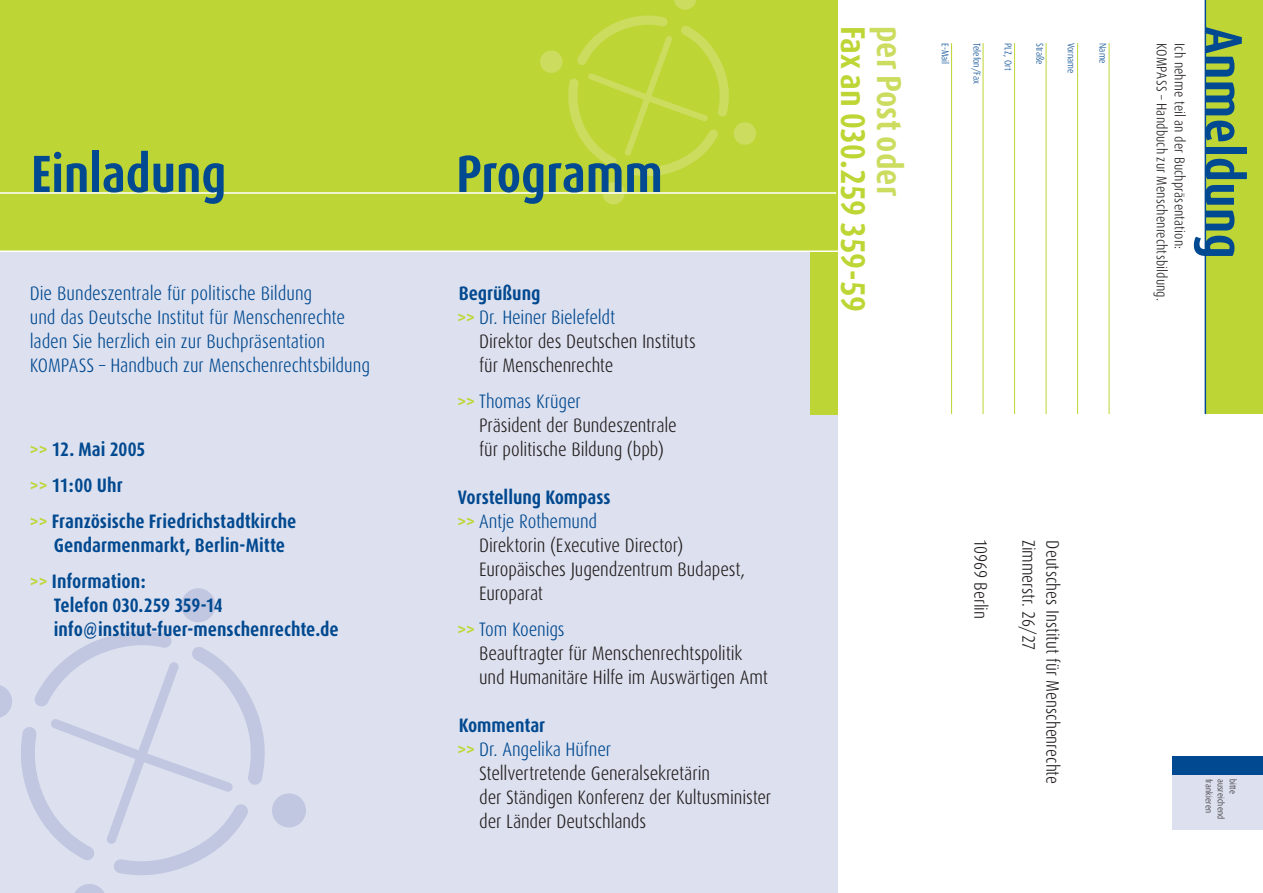
<style>
.page{position:relative;width:1263px;height:893px;background:#fff}
.page>*{position:absolute;margin:0;border:0;box-sizing:border-box;transform-origin:0 0}
.t1{font:700 52.5px "Dax Condensed";color:#014990}
.t2{font:700 34.5px "Dax Condensed";color:#bed635}
.t3{font:700 34.5px "Dax Condensed";color:#cbdc5f}
.t4{font:300 19.5px/24px "Dax Condensed";letter-spacing:-.005em;color:#231f20}
.t5{font:300 19.5px/24px "Dax Condensed";letter-spacing:-.005em;color:#014990}
.t6{font:700 19.5px/36px "Dax Condensed";color:#014990}
.t7{font:300 18px "Dax Condensed";color:#231f20}
.t8{font:300 14.25px "Dax Condensed";letter-spacing:.01em;color:#231f20}
.t9{font:300 9.75px "Dax Condensed";color:#014990}
.t10{font:300 9px "Dax Condensed";letter-spacing:.025em;color:#231f20}
.s1{color:#bed635}
.s2{font-weight:700;color:#bed635}
.s3{color:#014990}
</style>
<div class="page">
<div style="left:0;top:252px;width:838px;height:641px;background:#dde1ef"></div>
<div style="left:0;top:0;width:838px;height:252px;background:#bed635"></div>
<div style="left:181px;top:588px;width:34px;height:34px;background:#c1c7e1;border-radius:50%"></div>
<svg style="left:21px;top:631px;width:244px;height:244px"></svg>
<svg style="left:0;top:685px;width:12px;height:33px"></svg>
<div style="left:272px;top:793px;width:34px;height:34px;background:#c1c7e1;border-radius:50%"></div>
<svg style="left:75px;top:884px;width:29px;height:9px"></svg>
<hr style="left:0;top:250px;width:838px;height:2px;background:#fff">
<div style="left:1206px;top:0;width:57px;height:414px;background:#bed635"></div>
<div style="left:1172px;top:756px;width:91px;height:73px;background:#dde1ef"></div>
<hr style="left:1109px;top:43px;width:1px;height:371px;background:#bed635">
<hr style="left:1077px;top:43px;width:1px;height:371px;background:#bed635">
<hr style="left:1046px;top:43px;width:1px;height:371px;background:#bed635">
<hr style="left:1014px;top:43px;width:1px;height:371px;background:#bed635">
<hr style="left:983px;top:43px;width:1px;height:371px;background:#bed635">
<hr style="left:951px;top:43px;width:1px;height:371px;background:#bed635">
<div style="left:1172px;top:756px;width:91px;height:18px;background:#014990"></div>
<div style="left:810px;top:252px;width:28px;height:162px;background:#bed635"></div>
<hr style="left:1204px;top:0;width:2px;height:414px;background:#014990">
<svg style="left:568px;top:0;width:161px;height:176px"></svg>
<div style="left:540px;top:51px;width:22px;height:22px;background:#cbdc5f;border-radius:50%"></div>
<div style="left:734px;top:122px;width:22px;height:23px;background:#cbdc5f;border-radius:50%"></div>
<div style="left:602px;top:182px;width:23px;height:22px;background:#cbdc5f;border-radius:50%"></div>
<hr style="left:0;top:192px;width:836px;height:2px;background:#fff">
<h1 class="t1" style="left:31px;top:145px;width:197px">Einladung</h1>
<h1 class="t1" style="left:456px;top:145px;width:208px">Programm</h1>
<p class="t5" style="left:30px;top:282px;width:342px">Die Bundeszentrale für politische Bildung<br>und das Deutsche Institut für Menschenrechte laden Sie herzlich ein zur Buchpräsentation KOMPASS – Handbuch zur Menschenrechtsbildung</p>
<p class="t6" style="left:30px;top:431px;width:268px"><span class="s1">&gt;&gt;</span> 12. Mai 2005<br><span class="s1">&gt;&gt;</span> 11:00 Uhr<br><span class="s1">&gt;&gt;</span> Französische Friedrichstadtkirche</p>
<p class="t6" style="left:30px;top:527px;width:257px;text-indent:24px">Gendarmenmarkt, Berlin-Mitte <span class="s1">&gt;&gt;</span> Information:</p>
<p class="t6" style="left:54px;top:593px;width:287px;line-height:24px">Telefon 030.259 359-14 info@institut-fuer-menschenrechte.de</p>
<p class="t6" style="left:459px;top:275px;width:83px">Begrüßung</p>
<p class="t5" style="left:457px;top:306px;width:159px"><span class="s2">&gt;&gt;</span> Dr. Heiner Bielefeldt</p>
<p class="t4" style="left:479px;top:330px;width:218px">Direktor des Deutschen Instituts</p>
<p class="t4" style="left:479px;top:354px;width:136px">für Menschenrechte</p>
<p class="t4" style="left:479px;top:390px;width:199px;text-indent:-22px"><span class="s2">&gt;&gt;</span> <span class="s3">Thomas Krüger<br></span>Präsident der Bundeszentrale für politische Bildung (bpb)</p>
<p class="t6" style="left:458px;top:479px;width:154px">Vorstellung Kompass</p>
<p class="t5" style="left:457px;top:510px;width:141px"><span class="s2">&gt;&gt;</span> Antje Rothemund</p>
<p class="t4" style="left:479px;top:534px;width:206px">Direktorin (Executive Director)</p>
<p class="t4" style="left:479px;top:558px;width:267px">Europäisches Jugendzentrum Budapest,</p>
<p class="t4" style="left:479px;top:582px;width:65px">Europarat</p>
<p class="t4" style="left:479px;top:618px;width:290px;text-indent:-22px"><span class="s2">&gt;&gt;</span> <span class="s3">Tom Koenigs<br></span>Beauftragter für Menschenrechtspolitik und Humanitäre Hilfe im Auswärtigen Amt</p>
<p class="t6" style="left:459px;top:707px;width:88px">Kommentar</p>
<p class="t5" style="left:457px;top:738px;width:155px"><span class="s2">&gt;&gt;</span> Dr. Angelika Hüfner</p>
<p class="t4" style="left:479px;top:762px;width:232px">Stellvertretende Generalsekretärin</p>
<p class="t4" style="left:479px;top:786px;width:293px">der Ständigen Konferenz der Kultusminister</p>
<p class="t4" style="left:479px;top:810px;width:169px">der Länder Deutschlands</p>
<h2 class="t2" style="left:872px;top:26px;width:288px;rotate:90deg">Fax an 030.259 359-59</h2>
<h2 class="t3" style="left:908px;top:26px;width:172px;rotate:90deg">per Post oder</h2>
<h1 class="t1" style="left:1253px;top:27px;width:233px;rotate:90deg">Anmeldung</h1>
<p class="t9" style="left:950px;top:43px;width:23px;rotate:90deg">E-Mail</p>
<p class="t9" style="left:982px;top:43px;width:42px;rotate:90deg">Telefon/Fax</p>
<p class="t9" style="left:1013px;top:43px;width:29px;rotate:90deg">PLZ, Ort</p>
<p class="t9" style="left:1045px;top:43px;width:23px;rotate:90deg">Straße</p>
<p class="t9" style="left:1076px;top:43px;width:32px;rotate:90deg">Vorname</p>
<p class="t9" style="left:1108px;top:43px;width:22px;rotate:90deg">Name</p>
<p class="t8" style="left:1169px;top:43px;width:259px;rotate:90deg">KOMPASS – Handbuch zur Menschenrechtsbildung.</p>
<p class="t8" style="left:1187px;top:43px;width:208px;rotate:90deg">Ich nehme teil an der Buchpräsentation:</p>
<p class="t7" style="left:990px;top:539px;width:82px;rotate:90deg">10969 Berlin</p>
<p class="t7" style="left:1038px;top:540px;width:112px;rotate:90deg">Zimmerstr. 26/27</p>
<p class="t7" style="left:1062px;top:540px;width:245px;rotate:90deg">Deutsches Institut für Menschenrechte</p>
<p class="t10" style="left:1214px;top:778px;width:36px;rotate:90deg">frankieren</p>
<p class="t10" style="left:1226px;top:778px;width:42px;rotate:90deg">ausreichend</p>
<p class="t10" style="left:1238px;top:778px;width:17px;rotate:90deg">bitte</p>
</div>
